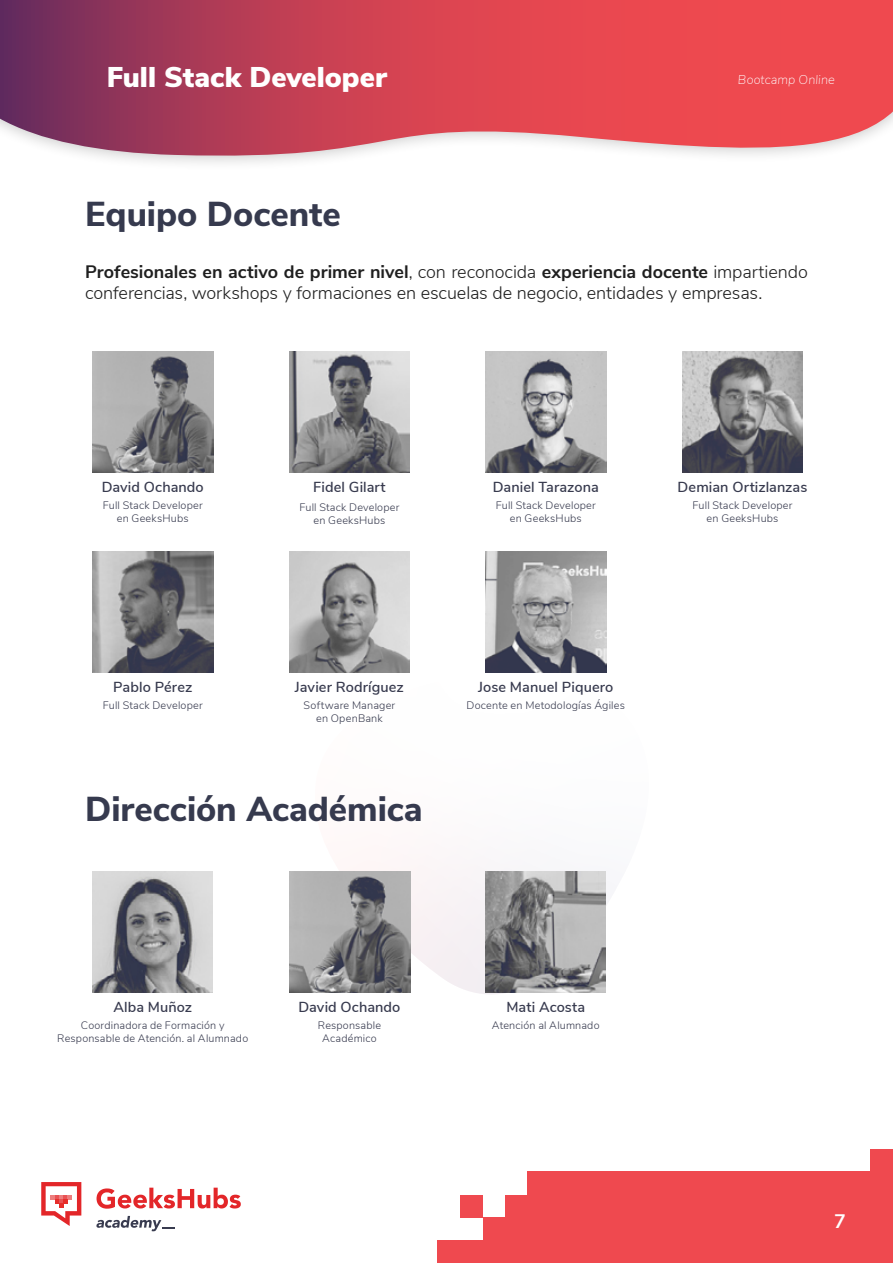
<style>
.page{position:relative;width:893px;height:1263px;background:#fff}
.page>*{position:absolute;margin:0;border:0;box-sizing:border-box;transform-origin:0 0}
.t1{font:800 34.5px "Nunito Sans";letter-spacing:-.005em;color:#363a4e}
.t2{font:900 28.5px "Nunito Sans";color:#fff}
.t3{font:700 19.5px "Nunito Sans";color:#fff}
.t4{font:300 18px/21.6px "Nunito Sans";letter-spacing:-.005em;color:#1f1f1f}
.t5{font:600 14.55px "Nunito Sans";letter-spacing:.005em;color:#373a4e}
.t6{font:600 14.4px "Nunito Sans";letter-spacing:.005em;color:#373a4e}
.t7{font:italic 200 12.75px "Nunito Sans";letter-spacing:.01em;color:#fff}
.t8{font:300 10.8px/13px "Nunito Sans";letter-spacing:.015em;color:#373a4e;text-align:center}
.s1{font-weight:700}
</style>
<div class="page">
<svg style="left:97px;top:1188px;width:144px;height:21px"></svg>
<svg style="left:96px;top:1216px;width:78px;height:15px"></svg>
<svg style="left:41px;top:1182px;width:40px;height:44px"></svg>
<div style="left:528px;top:1171px;width:365px;height:92px;background:#ef494f"></div>
<div style="left:870px;top:1149px;width:23px;height:22px;background:#ef494f"></div>
<div style="left:483px;top:1218px;width:47px;height:45px;background:#ef494f"></div>
<div style="left:438px;top:1240px;width:49px;height:23px;background:#ef494f"></div>
<div style="left:505px;top:1195px;width:29px;height:38px;background:#ef494f"></div>
<div style="left:460px;top:1195px;width:23px;height:23px;background:#ef494f"></div>
<svg style="left:0;top:0;width:893px;height:162px;background:#ce5666"></svg>
<svg style="left:314px;top:671px;width:293px;height:323px"></svg>
<img style="left:92px;top:352px;width:121px;height:120px">
<img style="left:289px;top:871px;width:121px;height:121px">
<img style="left:485px;top:352px;width:121px;height:120px">
<img style="left:682px;top:352px;width:121px;height:120px">
<img style="left:289px;top:352px;width:121px;height:120px">
<img style="left:92px;top:551px;width:121px;height:121px">
<img style="left:289px;top:551px;width:121px;height:121px">
<img style="left:485px;top:551px;width:121px;height:121px">
<img style="left:486px;top:872px;width:120px;height:120px">
<img style="left:93px;top:872px;width:120px;height:120px">
<h2 class="t2" style="left:107px;top:56px;width:282px">Full Stack Developer</h2>
<p class="t7" style="left:738px;top:71px;width:98px">Bootcamp Online</p>
<h1 class="t1" style="left:85px;top:189px;width:257px">Equipo Docente</h1>
<h3 class="t4" style="left:85px;top:260px;width:724px"><span class="s1">Profesionales en activo de primer nivel</span>, con reconocida <span class="s1">experiencia docente</span> impartiendo conferencias, workshops y formaciones en escuelas de negocio, entidades y empresas.</h3>
<h3 class="t5" style="left:102px;top:477px;width:104px">David Ochando</h3>
<p class="t8" style="left:103px;top:498px;width:102px">Full Stack Developer en GeeksHubs</p>
<h3 class="t5" style="left:313px;top:477px;width:74px">Fidel Gilart</h3>
<p class="t8" style="left:299px;top:500px;width:102px">Full Stack Developer en GeeksHubs</p>
<h3 class="t5" style="left:493px;top:477px;width:107px">Daniel Tarazona</h3>
<p class="t8" style="left:496px;top:498px;width:102px">Full Stack Developer en GeeksHubs</p>
<h3 class="t5" style="left:678px;top:477px;width:131px">Demian Ortizlanzas</h3>
<p class="t8" style="left:692px;top:498px;width:102px">Full Stack Developer en GeeksHubs</p>
<h3 class="t5" style="left:113px;top:676px;width:81px">Pablo Pérez</h3>
<h3 class="t5" style="left:295px;top:676px;width:110px">Javier Rodríguez</h3>
<h3 class="t5" style="left:478px;top:676px;width:137px">Jose Manuel Piquero</h3>
<p class="t8" style="left:103px;top:698px;width:102px">Full Stack Developer</p>
<p class="t8" style="left:304px;top:698px;width:93px">Software Manager en OpenBank</p>
<p class="t8" style="left:467px;top:698px;width:160px">Docente en Metodologías Ágiles</p>
<h1 class="t1" style="left:85px;top:784px;width:339px">Dirección Académica</h1>
<h3 class="t6" style="left:113px;top:996px;width:80px">Alba Muñoz</h3>
<p class="t8" style="left:57px;top:1018px;width:192px">Coordinadora de Formación y<br>Responsable de Atención. al Alumnado</p>
<h3 class="t5" style="left:298px;top:996px;width:104px">David Ochando</h3>
<p class="t8" style="left:318px;top:1018px;width:65px">Responsable<br>Académico</p>
<h3 class="t6" style="left:506px;top:996px;width:80px">Mati Acosta</h3>
<p class="t8" style="left:492px;top:1018px;width:109px">Atención al Alumnado</p>
<h3 class="t3" style="left:834px;top:1207px;width:13px">7</h3>
</div>
